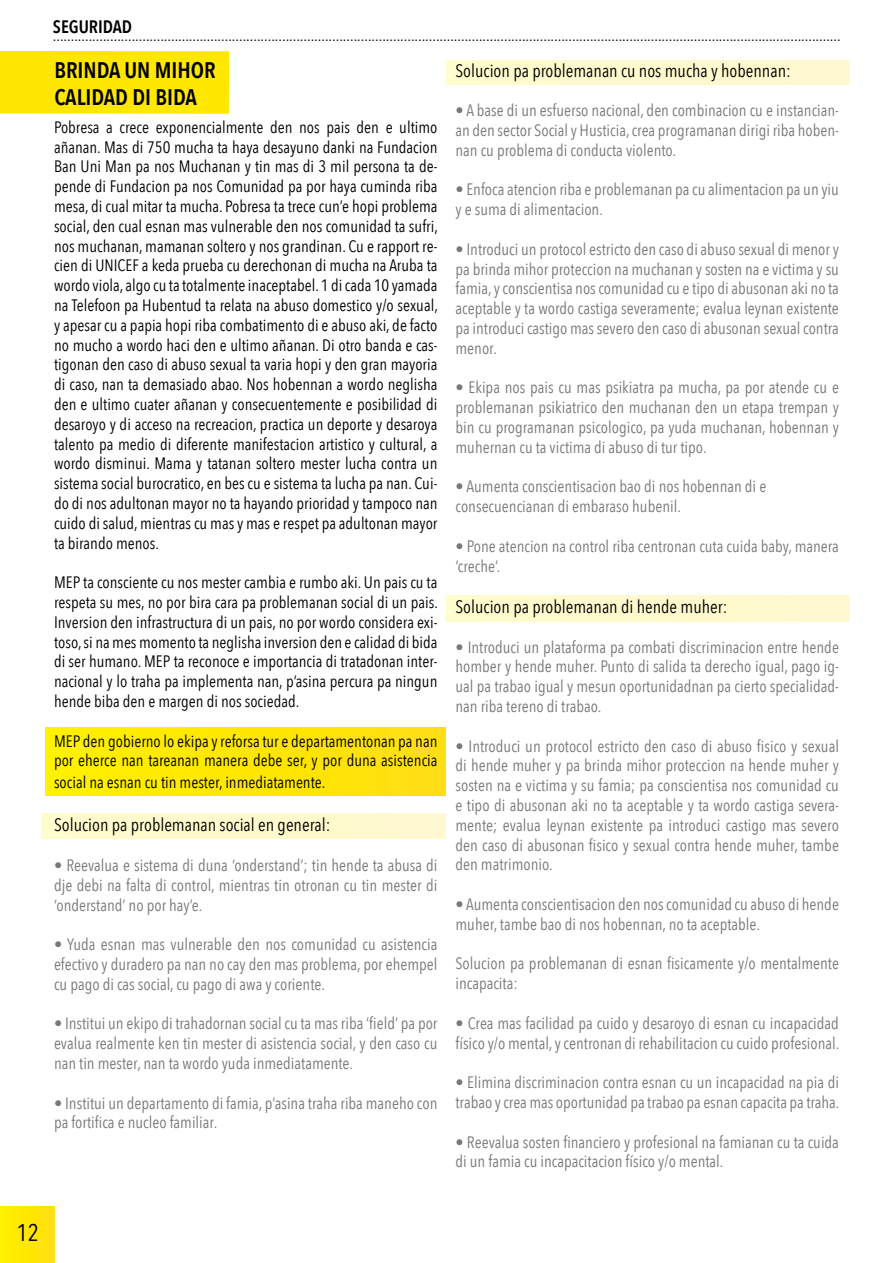
<style>
.page{position:relative;width:893px;height:1263px;background:#fff}
.page>*{position:absolute;margin:0;border:0;box-sizing:border-box;transform-origin:0 0}
.t1{font:24px "Avenir Next Condensed";color:#000}
.t2{font:600 22.5px/27px "Avenir Next Condensed";color:#000}
.t3{font:18px "Avenir Next Condensed";color:#000}
.t4{font:600 18px "Avenir Next Condensed";color:#000}
.t5{font:16.5px/19.8px "Avenir Next Condensed";color:#77787b}
.t6{font:16.5px/19.8px "Avenir Next Condensed";color:#000;text-align:justify}
</style>
<div class="page">
<div style="left:0;top:51px;width:229px;height:63px;background:#ffe600"></div>
<div style="left:445px;top:60px;width:404px;height:24px;background:#fffacd"></div>
<div style="left:445px;top:595px;width:404px;height:26px;background:#fffacd"></div>
<div style="left:42px;top:813px;width:403px;height:25px;background:#fffacd"></div>
<div style="left:45px;top:728px;width:400px;height:67px;background:linear-gradient(to right,#fff000,#ffdd0f)"></div>
<div style="left:0;top:1206px;width:54px;height:57px;background:linear-gradient(to right,#fff000,#ffde0e)"></div>
<p class="t4" style="left:53px;top:15px;width:81px">SEGURIDAD</p>
<p class="t6" style="left:53px;top:25px;width:789px">............................................................................................................................................................................................................................</p>
<h2 class="t2" style="left:54px;top:57px;width:163px">BRINDA UN MIHOR<br>CALIDAD DI BIDA</h2>
<p class="t6" style="left:54px;top:117px;width:385px">Pobresa a crece exponencialmente den nos pais den e ultimo añanan. Mas di 750 mucha ta haya desayuno danki na Fundacion Ban Uni Man pa nos Muchanan y tin mas di 3 mil persona ta de&shy;pende di Fundacion pa nos Comunidad pa por haya cuminda riba mesa, di cual mitar ta mucha. Pobresa ta trece cun’e hopi problema social, den cual esnan mas vulnerable den nos comunidad ta sufri, nos muchanan, mamanan soltero y nos grandinan. Cu e rapport re&shy;cien di UNICEF a keda prueba cu derechonan di mucha na Aruba ta wordo viola, algo cu ta totalmente inaceptabel. 1 di cada 10 yamada na Telefoon pa Hubentud ta relata na abuso domestico y/o sexual, y apesar cu a papia hopi riba combatimento di e abuso aki, de facto no mucho a wordo haci den e ultimo añanan. Di otro banda e cas&shy;tigonan den caso di abuso sexual ta varia hopi y den gran mayoria di caso, nan ta demasiado abao. Nos hobennan a wordo neglisha den e ultimo cuater añanan y consecuentemente e posibilidad di desaroyo y di acceso na recreacion, practica un deporte y desaroya talento pa medio di diferente manifestacion artistico y cultural, a wordo disminui. Mama y tatanan soltero mester lucha contra un sistema social burocratico, en bes cu e sistema ta lucha pa nan. Cui&shy;do di nos adultonan mayor no ta hayando prioridad y tampoco nan cuido di salud, mientras cu mas y mas e respet pa adultonan mayor ta birando menos.</p>
<p class="t6" style="left:54px;top:572px;width:386px">MEP ta consciente cu nos mester cambia e rumbo aki. Un pais cu ta respeta su mes, no por bira cara pa problemanan social di un pais.<br>Inversion den infrastructura di un pais, no por wordo considera exi&shy;toso, si na mes momento ta neglisha inversion den e calidad di bida di ser humano. MEP ta reconoce e importancia di tratadonan inter&shy;nacional y lo traha pa implementa nan, p’asina percura pa ningun hende biba den e margen di nos sociedad.</p>
<p class="t6" style="left:54px;top:731px;width:385px">MEP den gobierno lo ekipa y reforsa tur e departamentonan pa nan por eherce nan tareanan manera debe ser, y por duna asistencia</p>
<p class="t6" style="left:54px;top:772px;width:273px">social na esnan cu tin mester, inmediatamente.</p>
<p class="t3" style="left:54px;top:814px;width:278px">Solucion pa problemanan social en general:</p>
<p class="t5" style="left:54px;top:855px;width:385px;text-align:justify">• Reevalua e sistema di duna ‘onderstand’; tin hende ta abusa di dje debi na falta di control, mientras tin otronan cu tin mester di ‘onderstand’ no por hay’e.</p>
<p class="t5" style="left:54px;top:934px;width:385px;text-align:justify">• Yuda esnan mas vulnerable den nos comunidad cu asistencia efectivo y duradero pa nan no cay den mas problema, por ehempel cu pago di cas social, cu pago di awa y coriente.</p>
<p class="t5" style="left:54px;top:1013px;width:385px;text-align:justify">• Institui un ekipo di trahadornan social cu ta mas riba ‘field’ pa por evalua realmente ken tin mester di asistencia social, y den caso cu nan tin mester, nan ta wordo yuda inmediatamente.</p>
<p class="t5" style="left:54px;top:1093px;width:385px">• Institui un departamento di famia, p’asina traha riba maneho con pa fortifica e nucleo familiar.</p>
<p class="t3" style="left:455px;top:59px;width:337px">Solucion pa problemanan cu nos mucha y hobennan:</p>
<p class="t5" style="left:455px;top:100px;width:385px;text-align:justify">• A base di un esfuerso nacional, den combinacion cu e instancian&shy;an den sector Social y Husticia, crea programanan dirigi riba hoben&shy;nan cu problema di conducta violento.</p>
<p class="t5" style="left:455px;top:180px;width:385px">• Enfoca atencion riba e problemanan pa cu alimentacion pa un yiu y e suma di alimentacion.</p>
<p class="t5" style="left:455px;top:239px;width:385px;text-align:justify">• Introduci un protocol estricto den caso di abuso sexual di menor y pa brinda mihor proteccion na muchanan y sosten na e victima y su famia, y conscientisa nos comunidad cu e tipo di abusonan aki no ta aceptable y ta wordo castiga severamente; evalua leynan existente pa introduci castigo mas severo den caso di abusonan sexual contra menor.</p>
<p class="t5" style="left:455px;top:378px;width:385px;text-align:justify">• Ekipa nos pais cu mas psikiatra pa mucha, pa por atende cu e problemanan psikiatrico den muchanan den un etapa trempan y bin cu programanan psicologico, pa yuda muchanan, hobennan y muhernan cu ta victima di abuso di tur tipo.</p>
<p class="t5" style="left:455px;top:477px;width:312px">• Aumenta conscientisacion bao di nos hobennan di e consecuencianan di embaraso hubenil.</p>
<p class="t5" style="left:455px;top:536px;width:385px">• Pone atencion na control riba centronan cuta cuida baby, manera ‘creche’.</p>
<p class="t3" style="left:455px;top:596px;width:273px">Solucion pa problemanan di hende muher:</p>
<p class="t5" style="left:455px;top:637px;width:385px;text-align:justify">• Introduci un plataforma pa combati discriminacion entre hende homber y hende muher. Punto di salida ta derecho igual, pago ig&shy;ual pa trabao igual y mesun oportunidadnan pa cierto specialidad&shy;nan riba tereno di trabao.</p>
<p class="t5" style="left:455px;top:736px;width:385px;text-align:justify">• Introduci un protocol estricto den caso di abuso fisico y sexual di hende muher y pa brinda mihor proteccion na hende muher y sosten na e victima y su famia; pa conscientisa nos comunidad cu e tipo di abusonan aki no ta aceptable y ta wordo castiga severa&shy;mente; evalua leynan existente pa introduci castigo mas severo den caso di abusonan fisico y sexual contra hende muher, tambe den matrimonio.</p>
<p class="t5" style="left:455px;top:894px;width:385px">• Aumenta conscientisacion den nos comunidad cu abuso di hende muher, tambe bao di nos hobennan, no ta aceptable.</p>
<p class="t5" style="left:455px;top:954px;width:385px">Solucion pa problemanan di esnan fisicamente y/o mentalmente incapacita:</p>
<p class="t5" style="left:455px;top:1013px;width:385px">• Crea mas facilidad pa cuido y desaroyo di esnan cu incapacidad físico y/o mental, y centronan di rehabilitacion cu cuido profesional.</p>
<p class="t5" style="left:455px;top:1072px;width:386px">• Elimina discriminacion contra esnan cu un incapacidad na pia di trabao y crea mas oportunidad pa trabao pa esnan capacita pa traha.</p>
<p class="t5" style="left:455px;top:1132px;width:385px">• Reevalua sosten financiero y profesional na famianan cu ta cuida di un famia cu incapacitacion físico y/o mental.</p>
<h1 class="t1" style="left:16px;top:1218px;width:24px">12</h1>
</div>
